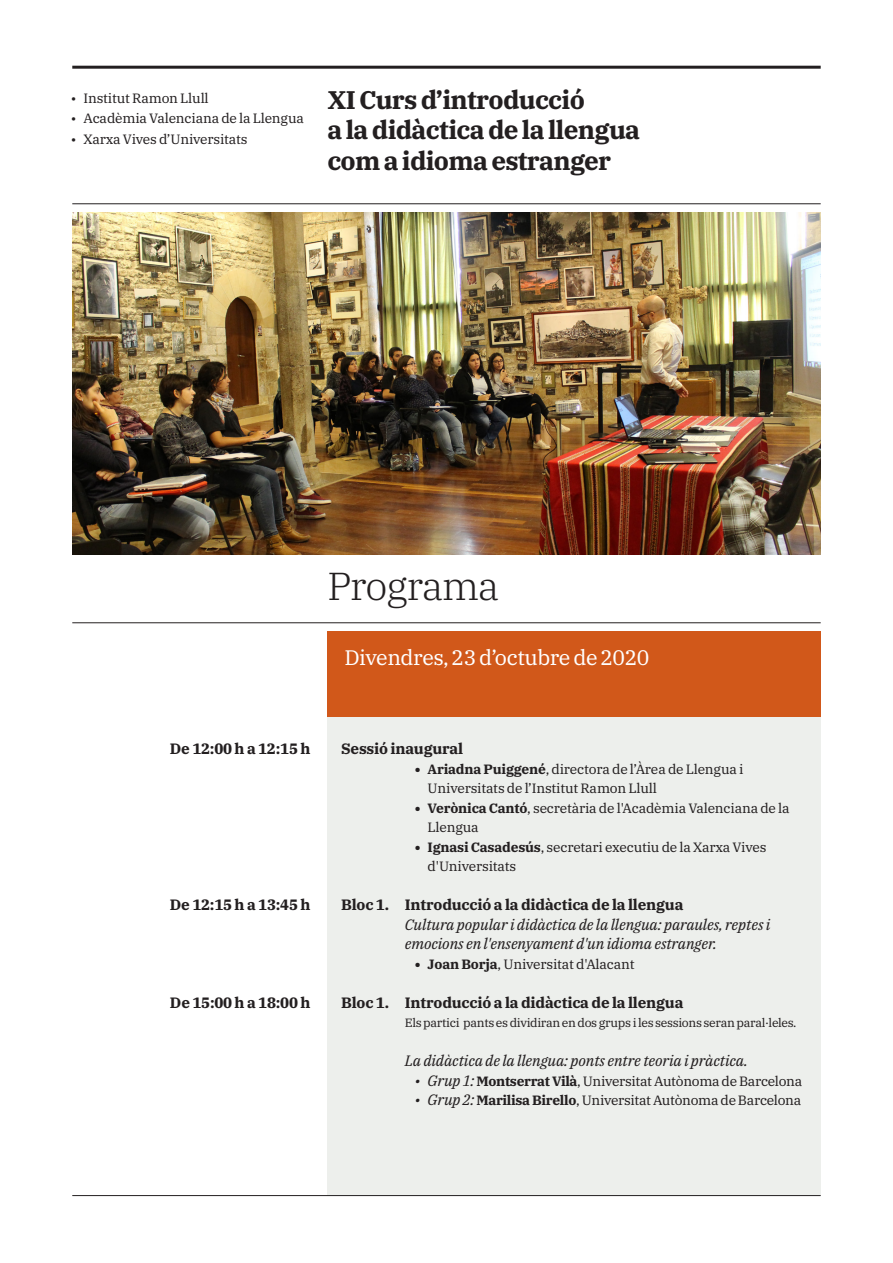
<style>
.page{position:relative;width:893px;height:1263px;background:#fff}
.page>*{position:absolute;margin:0;border:0;box-sizing:border-box;transform-origin:0 0}
.ESP_titulo_24_24{font:300 39px "IBM Plex Serif";letter-spacing:-.03em;color:#231f20}
.ESP_titulo_24_24-2{font:700 25.5px/30.6px "IBM Plex Serif";letter-spacing:-.03em;color:#231f20}
.ESP_titulo_24_24-3{font:21px "IBM Plex Serif";letter-spacing:-.025em;color:#fff}
.ESP_titulo_24_24-4{font:italic 15px/19.5px "IBM Plex Serif";letter-spacing:-.01em;color:#231f20}
.ESP_titulo_24_24-5{font:700 15px "IBM Plex Serif";letter-spacing:-.015em;color:#231f20}
.t1{font:13.5px/19.5px "IBM Plex Serif";letter-spacing:-.015em;color:#231f20}
.ESP_titulo_24_24-6{font:12px "IBM Plex Serif";letter-spacing:-.03em;color:#231f20}
.s1{font-weight:700}
.s2{font-style:italic;font-size:15px}
</style>
<div class="page">
<img style="left:72px;top:213px;width:749px;height:342px">
<hr style="left:72px;top:204px;width:749px;height:1px;background:#231f20">
<div style="left:327px;top:717px;width:494px;height:479px;background:#edefec"></div>
<hr style="left:72px;top:1195px;width:749px;height:1px;background:#231f20">
<div style="left:327px;top:631px;width:494px;height:86px;background:#d1581a"></div>
<hr style="left:72px;top:622px;width:749px;height:1px;background:#231f20">
<hr style="left:72px;top:66px;width:749px;height:3px;background:#231f20">
<p class="t1" style="left:71px;top:88px;width:140px">• Institut Ramon Llull</p>
<p class="t1" style="left:71px;top:107px;width:235px">• Acadèmia Valenciana de la Llengua</p>
<p class="t1" style="left:71px;top:128px;width:178px">• Xarxa Vives d’Universitats</p>
<p class="ESP_titulo_24_24-2" style="left:327px;top:82px;width:314px">XI Curs d’introducció<br>a la didàctica de la llengua com a idioma estranger</p>
<p class="ESP_titulo_24_24" style="left:327px;top:557px;width:173px">Programa</p>
<p class="ESP_titulo_24_24-3" style="left:344px;top:641px;width:306px">Divendres, 23 d’octubre de 2020</p>
<p class="ESP_titulo_24_24-5" style="left:170px;top:737px;width:142px">De 12:00 h a 12:15 h</p>
<p class="ESP_titulo_24_24-5" style="left:170px;top:893px;width:142px">De 12:15 h a 13:45 h</p>
<p class="ESP_titulo_24_24-5" style="left:170px;top:991px;width:142px">De 15:00 h a 18:00 h</p>
<p class="ESP_titulo_24_24-5" style="left:341px;top:737px;width:124px">Sessió inaugural</p>
<p class="t1" style="left:428px;top:758px;width:317px;text-indent:-13px"><span class="s1">• Ariadna Puiggené</span>, directora de l’Àrea de Llengua i<br>Universitats de l’Institut Ramon Llull</p>
<p class="t1" style="left:428px;top:797px;width:364px;text-indent:-13px"><span class="s1">• Verònica Cantó</span>, secretària de l'Acadèmia Valenciana de la<br>Llengua</p>
<p class="t1" style="left:428px;top:836px;width:340px;text-indent:-13px"><span class="s1">• Ignasi Casadesús</span>, secretari executiu de la Xarxa Vives d'Universitats</p>
<p class="ESP_titulo_24_24-5" style="left:341px;top:893px;width:344px">Bloc 1. Introducció a la didàctica de la llengua</p>
<p class="ESP_titulo_24_24-4" style="left:405px;top:913px;width:367px">Cultura popular i didàctica de la llengua: paraules, reptes i emocions en l'ensenyament d'un idioma estranger.</p>
<p class="t1" style="left:415px;top:953px;width:221px"><span class="s1">• Joan Borja</span>, Universitat d'Alacant</p>
<p class="ESP_titulo_24_24-5" style="left:341px;top:991px;width:344px">Bloc 1. Introducció a la didàctica de la llengua</p>
<p class="ESP_titulo_24_24-6" style="left:405px;top:1014px;width:393px">Els partici pants es dividiran en dos grups i les sessions seran paral·leles.</p>
<p class="ESP_titulo_24_24-4" style="left:405px;top:1050px;width:345px">La didàctica de la llengua: ponts entre teoria i pràctica.</p>
<p class="t1" style="left:415px;top:1070px;width:389px"><span class="s2">• Grup 1:</span> <span class="s1">Montserrat Vilà</span>, Universitat Autònoma de Barcelona</p>
<p class="t1" style="left:415px;top:1090px;width:388px"><span class="s2">• Grup 2:</span> <span class="s1">Marilisa Birello</span>, Universitat Autònoma de Barcelona</p>
</div>
